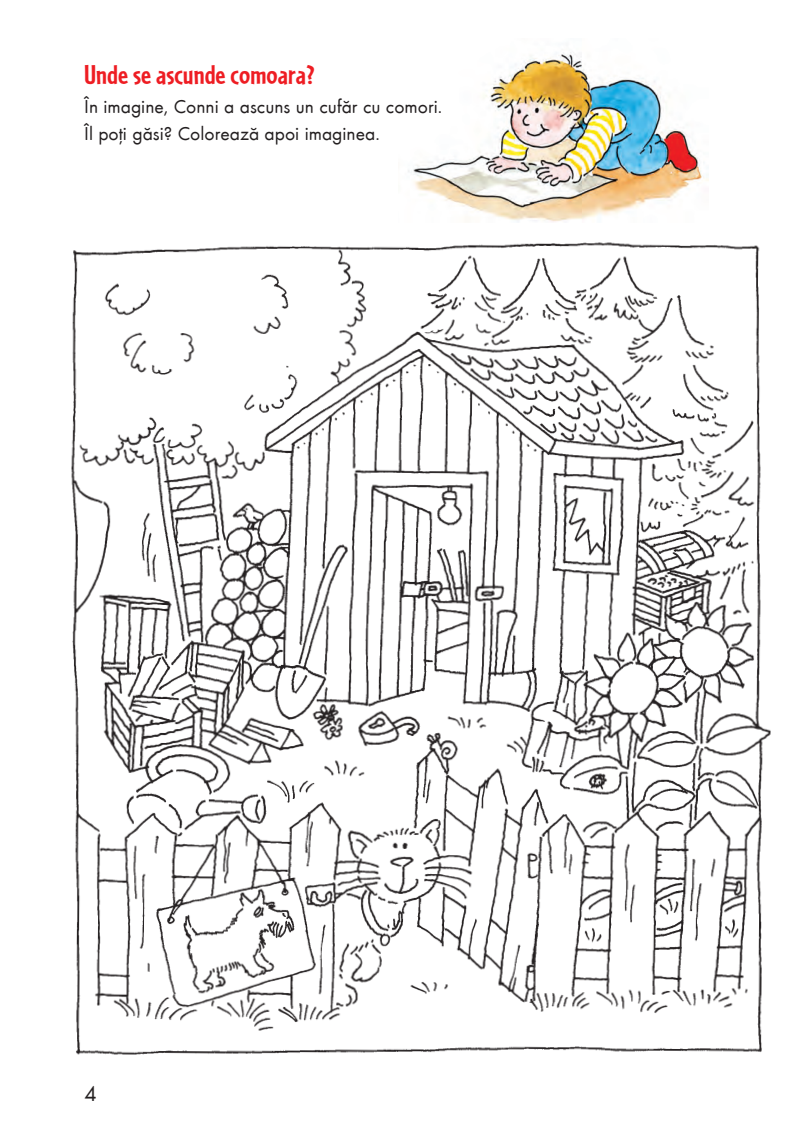
<style>
.page{position:relative;width:807px;height:1143px;background:#fff}
.page>*{position:absolute;margin:0;border:0;box-sizing:border-box;transform-origin:0 0}
.t1{font:700 28.5px "Cafeteria RO";color:#ee1d23}
.t2{font:22.5px "Futura Round";color:#231f20}
.t3{font:19.5px/26.7px "Futura Round";color:#231f20}
</style>
<div class="page">
<img style="left:71px;top:242px;width:700px;height:813px">
<img style="left:408px;top:52px;width:300px;height:170px">
<h1 class="t1" style="left:84px;top:59px;width:232px">Unde se ascunde comoara?</h1>
<p class="t3" style="left:84px;top:92px;width:359px">În imagine, Conni a ascuns un cufăr cu comori.<br>Îl poți găsi? Colorează apoi imaginea.</p>
<p class="t2" style="left:84px;top:1078px;width:14px">4</p>
</div>
